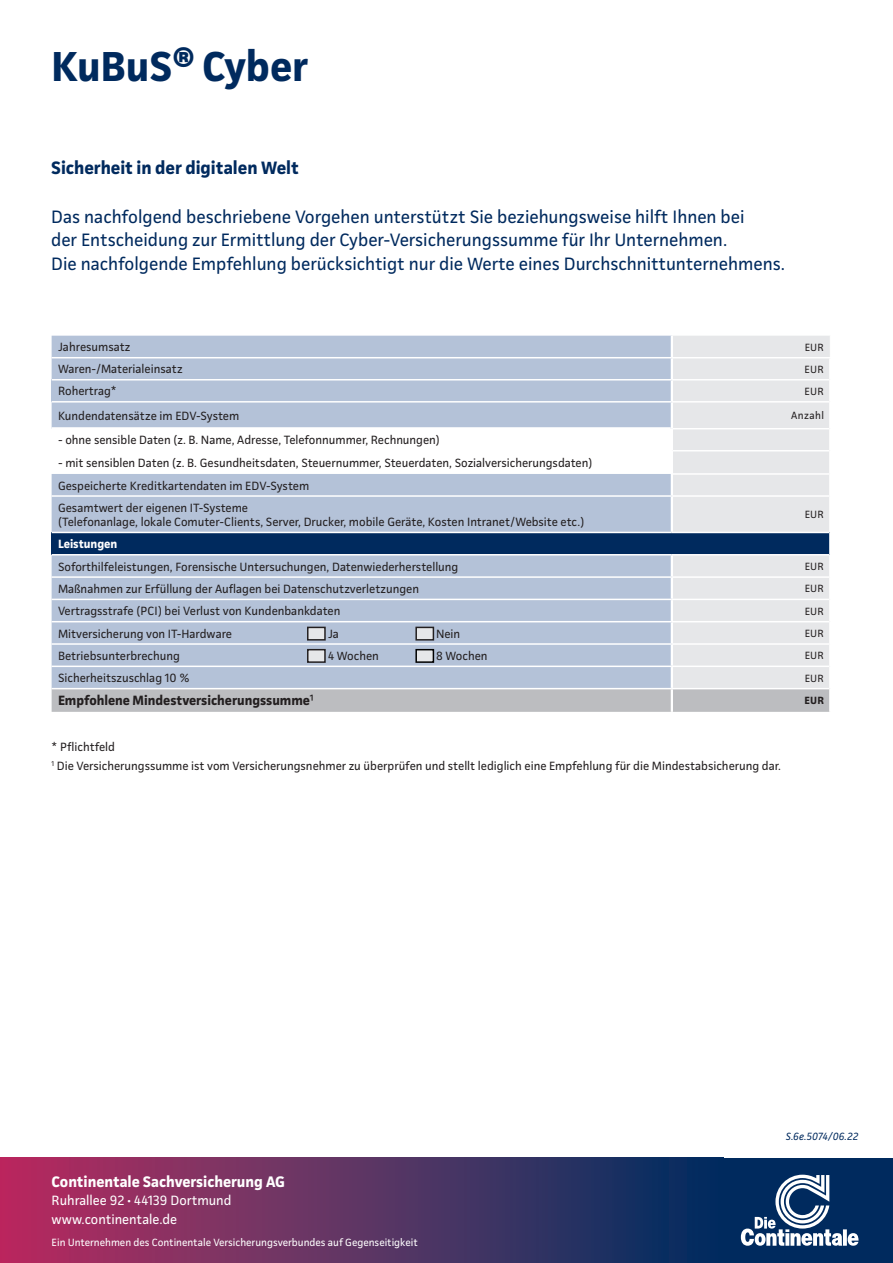
<style>
.page{position:relative;width:893px;height:1263px;background:#fff}
.page>*{position:absolute;margin:0;border:0;box-sizing:border-box;transform-origin:0 0}
.t1{font:700 42px "Continentale Pro";color:#002a5e}
.t2{font:18px/23.1px "Continentale Pro";color:#002a5e}
.t3{font:700 18px "Continentale Pro";color:#002a5e}
.t4{font:700 15.3px "Continentale Pro";color:#fff}
.t5{font:13.5px/18.9px "Continentale Pro";color:#fff}
.t6{font:700 13.5px "Continentale Pro";color:#231f20}
.t7{font:12px/22.4px "Continentale Pro";color:#231f20}
.t8{font:700 12px "Continentale Pro";color:#fff}
.t9{font:10.5px "Continentale Pro";color:#fff}
.t10{font:10.5px "Continentale Pro";letter-spacing:.03em;color:#231f20}
.t11{font:italic 10.5px "Continentale Pro";letter-spacing:.015em;color:#002a5e}
.t12{font:700 10.5px "Continentale Pro";color:#231f20}
.s1{font-weight:400}
.s2{font-weight:700}
</style>
<div class="page">
<div style="left:0;top:1158px;width:724px;height:105px;background:linear-gradient(to right,#b93062,#003262)"></div>
<div style="left:724px;top:1158px;width:169px;height:105px;background:#002a5e"></div>
<svg style="left:741px;top:1175px;width:117px;height:71px"></svg>
<svg style="left:52px;top:336px;width:619px;height:352px;fill:#b4c2d8"></svg>
<div style="left:673px;top:336px;width:157px;height:352px;background:#e6e7e9"></div>
<div style="left:52px;top:380px;width:620px;height:22px;background:#b4c2d8"></div>
<div style="left:52px;top:532px;width:778px;height:23px;background:#002a5e"></div>
<svg style="left:52px;top:689px;width:777px;height:23px;background:#bdbec1"></svg>
<hr style="left:829px;top:358px;width:2px;height:22px;background:#fff">
<hr style="left:829px;top:380px;width:2px;height:22px;background:#fff">
<hr style="left:829px;top:402px;width:2px;height:27px;background:#fff">
<hr style="left:829px;top:429px;width:2px;height:22px;background:#fff">
<hr style="left:829px;top:451px;width:2px;height:23px;background:#fff">
<hr style="left:829px;top:474px;width:2px;height:22px;background:#fff">
<hr style="left:829px;top:496px;width:2px;height:36px;background:#fff">
<hr style="left:829px;top:532px;width:2px;height:23px;background:#fff">
<hr style="left:829px;top:555px;width:2px;height:22px;background:#fff">
<hr style="left:829px;top:577px;width:2px;height:22px;background:#fff">
<hr style="left:829px;top:599px;width:2px;height:23px;background:#fff">
<hr style="left:829px;top:622px;width:2px;height:22px;background:#fff">
<hr style="left:829px;top:644px;width:2px;height:22px;background:#fff">
<hr style="left:829px;top:666px;width:2px;height:23px;background:#fff">
<hr style="left:671px;top:689px;width:2px;height:23px;background:#fff">
<hr style="left:671px;top:380px;width:2px;height:21px;background:#fff">
<hr style="left:52px;top:427px;width:619px;height:3px;background:#fff">
<hr style="left:52px;top:357px;width:620px;height:1px;background:#fff">
<hr style="left:672px;top:357px;width:159px;height:1px;background:#fff">
<hr style="left:52px;top:401px;width:620px;height:2px;background:#fff">
<hr style="left:672px;top:401px;width:157px;height:2px;background:#fff">
<hr style="left:52px;top:379px;width:620px;height:1px;background:#fff">
<hr style="left:672px;top:379px;width:157px;height:1px;background:#fff">
<hr style="left:673px;top:428px;width:156px;height:1px;background:#fff">
<hr style="left:673px;top:450px;width:156px;height:1px;background:#fff">
<hr style="left:673px;top:473px;width:156px;height:2px;background:#fff">
<hr style="left:52px;top:495px;width:620px;height:2px;background:#fff">
<hr style="left:672px;top:495px;width:157px;height:2px;background:#fff">
<hr style="left:52px;top:532px;width:620px;height:1px;background:#fff">
<hr style="left:672px;top:532px;width:157px;height:1px;background:#fff">
<hr style="left:52px;top:554px;width:620px;height:1px;background:#fff">
<hr style="left:672px;top:554px;width:157px;height:1px;background:#fff">
<hr style="left:52px;top:576px;width:620px;height:2px;background:#fff">
<hr style="left:672px;top:576px;width:157px;height:2px;background:#fff">
<hr style="left:52px;top:599px;width:620px;height:1px;background:#fff">
<hr style="left:672px;top:599px;width:157px;height:1px;background:#fff">
<hr style="left:52px;top:665px;width:620px;height:2px;background:#fff">
<hr style="left:672px;top:665px;width:157px;height:2px;background:#fff">
<hr style="left:52px;top:621px;width:620px;height:1px;background:#fff">
<hr style="left:672px;top:621px;width:157px;height:1px;background:#fff">
<hr style="left:52px;top:643px;width:620px;height:2px;background:#fff">
<hr style="left:672px;top:643px;width:157px;height:2px;background:#fff">
<div style="left:308px;top:650px;width:17px;height:12px;background:#e6e7e9"></div>
<div style="left:307px;top:649px;width:19px;height:14px;border:2px solid #231f20"></div>
<div style="left:415px;top:649px;width:19px;height:14px;background:#e6e7e9;border:2px solid #000"></div>
<div style="left:308px;top:627px;width:17px;height:13px;background:#e6e7e9"></div>
<div style="left:307px;top:627px;width:19px;height:14px;border:2px solid #231f20"></div>
<div style="left:416px;top:627px;width:17px;height:13px;background:#e6e7e9"></div>
<div style="left:415px;top:627px;width:19px;height:14px;border:2px solid #231f20"></div>
<h1 class="t1" style="left:51px;top:41px;width:258px">KuBuS® Cyber</h1>
<h2 class="t3" style="left:51px;top:157px;width:249px">Sicherheit in der digitalen Welt</h2>
<p class="t2" style="left:51px;top:205px;width:735px">Das nachfolgend beschriebene Vorgehen unterstützt Sie beziehungsweise hilft Ihnen bei<br>der Entscheidung zur Ermittlung der Cyber-Versicherungssumme für Ihr Unternehmen.<br>Die nachfolgende Empfehlung berücksichtigt nur die Werte eines Durchschnittunternehmens.</p>
<p class="t7" style="left:58px;top:336px;width:74px">Jahresumsatz</p>
<p class="t10" style="left:805px;top:341px;width:21px">EUR</p>
<p class="t7" style="left:58px;top:358px;width:126px">Waren-/Materialeinsatz</p>
<p class="t10" style="left:804px;top:363px;width:21px">EUR</p>
<p class="t7" style="left:58px;top:380px;width:60px">Rohertrag*</p>
<p class="t10" style="left:804px;top:385px;width:21px">EUR</p>
<p class="t7" style="left:58px;top:404px;width:183px">Kundendatensätze im EDV-System</p>
<p class="t10" style="left:791px;top:409px;width:34px">Anzahl</p>
<p class="t7" style="left:58px;top:429px;width:383px">- ohne sensible Daten (z. B. Name, Adresse, Telefonnummer, Rechnungen)</p>
<p class="t7" style="left:58px;top:452px;width:536px">- mit sensiblen Daten (z. B. Gesundheitsdaten, Steuernummer, Steuerdaten, Sozialversicherungsdaten)<br>Gespeicherte Kreditkartendaten im EDV-System<br>Gesamtwert der eigenen IT-Systeme</p>
<p class="t7" style="left:58px;top:511px;width:528px">(Telefonanlage, lokale Comuter-Clients, Server, Drucker, mobile Geräte, Kosten Intranet/Website etc.)</p>
<p class="t10" style="left:805px;top:508px;width:21px">EUR</p>
<p class="t8" style="left:58px;top:537px;width:61px">Leistungen</p>
<p class="t7" style="left:58px;top:555px;width:402px">Soforthilfeleistungen, Forensische Untersuchungen, Datenwiederherstellung</p>
<p class="t10" style="left:805px;top:560px;width:21px">EUR</p>
<p class="t7" style="left:58px;top:577px;width:363px">Maßnahmen zur Erfüllung der Auflagen bei Datenschutzverletzungen</p>
<p class="t10" style="left:805px;top:582px;width:21px">EUR</p>
<p class="t7" style="left:58px;top:600px;width:284px">Vertragsstrafe (PCI) bei Verlust von Kundenbankdaten</p>
<p class="t10" style="left:805px;top:605px;width:21px">EUR</p>
<p class="t7" style="left:58px;top:622px;width:176px">Mitversicherung von IT-Hardware</p>
<p class="t7" style="left:328px;top:622px;width:12px">Ja</p>
<p class="t7" style="left:436px;top:622px;width:26px">Nein</p>
<p class="t10" style="left:805px;top:627px;width:21px">EUR</p>
<p class="t7" style="left:58px;top:644px;width:123px">Betriebsunterbrechung</p>
<p class="t7" style="left:328px;top:644px;width:52px">4 Wochen</p>
<p class="t7" style="left:436px;top:644px;width:53px">8 Wochen</p>
<p class="t10" style="left:805px;top:649px;width:21px">EUR</p>
<p class="t7" style="left:58px;top:667px;width:133px">Sicherheitszuschlag 10 %</p>
<p class="t10" style="left:805px;top:672px;width:21px">EUR</p>
<p class="t6" style="left:58px;top:692px;width:257px">Empfohlene Mindestversicherungssumme<span class="s1">¹</span></p>
<p class="t12" style="left:804px;top:694px;width:21px">EUR</p>
<p class="t7" style="left:52px;top:738px;width:731px;line-height:18.9px">* Pflichtfeld<br><sup>1</sup> Die Versicherungssumme ist vom Versicherungsnehmer zu überprüfen und stellt lediglich eine Empfehlung für die Mindestabsicherung dar.</p>
<p class="t4" style="left:52px;top:1172px;width:235px">Continentale Sachversicherung AG</p>
<p class="t5" style="left:52px;top:1191px;width:181px">Ruhrallee 92 <span class="s2">·</span> 44139 Dortmund www.continentale.de</p>
<p class="t9" style="left:52px;top:1236px;width:368px">Ein Unternehmen des Continentale Versicherungsverbundes auf Gegenseitigkeit</p>
<p class="t11" style="left:786px;top:1130px;width:74px">S.6e.5074/06.22</p>
</div>
